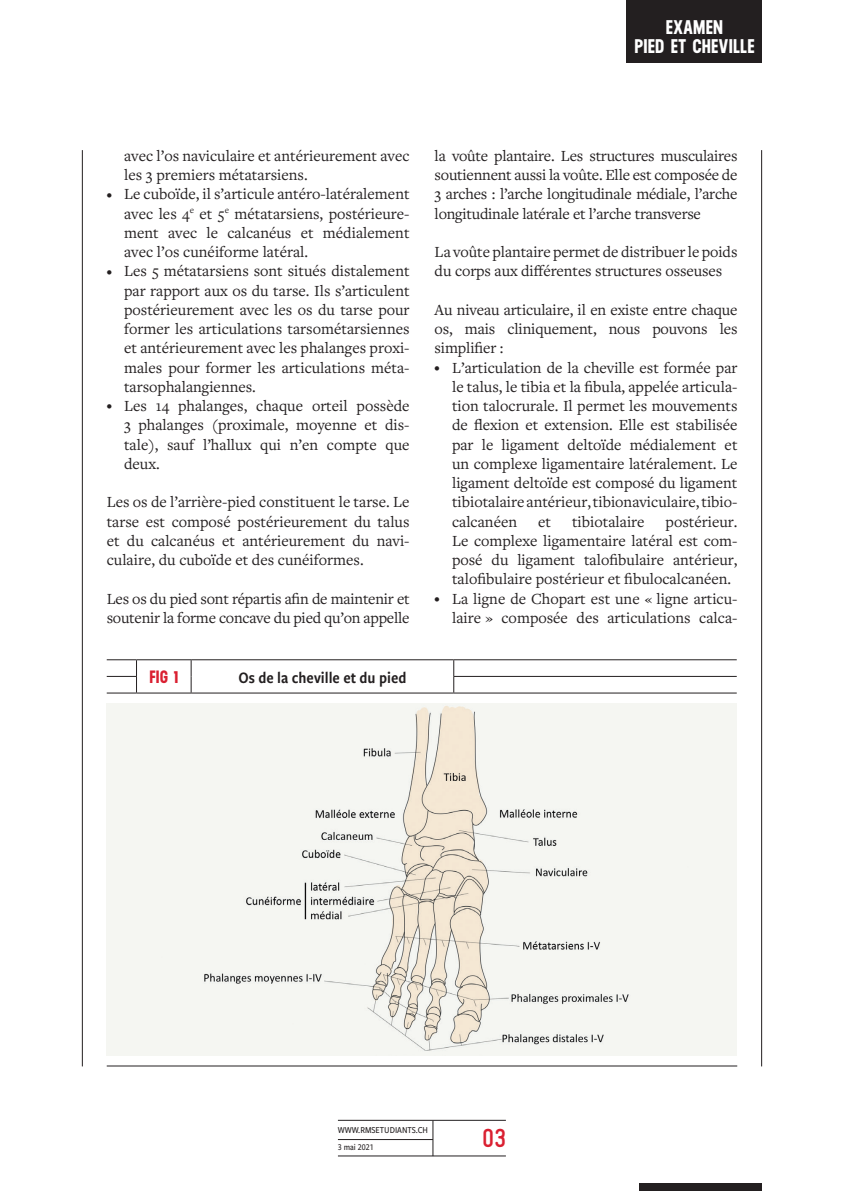
<style>
.page{position:relative;width:844px;height:1191px;background:#fff}
.page>*{position:absolute;margin:0;border:0;box-sizing:border-box;transform-origin:0 0}
.t1{font:700 26.25px "Gravur Condensed Pro";color:#da2031}
.t2{font:700 19.78px/18.4px "Neusa";letter-spacing:.01em;color:#fff;text-align:center}
._1P_FIG_X_TAB_X{font:700 17.85px "Neusa";color:#da2031}
._1P_FIG_TAB_Titre{font:16.62px "Freight Sans Cnd Pro Semi";color:#231f20}
._1P_Texte_courant_li{font:16.1px/19.2px "Freight Text Pro";color:#231f20;text-align:justify}
._1P_Texte_courant{font:16.1px/19.2px "Freight Text Pro";letter-spacing:-.01em;color:#231f20;text-align:justify}
.t3{font:500 9.45px "Freight Sans Cnd Pro";color:#231f20}
.t4{font:500 9.1px "Freight Sans Cnd Pro";color:#231f20}
.s1{font-size:11.38px}
</style>
<div class="page">
<div style="left:639px;top:1183px;width:122px;height:8px;background:#231f20"></div>
<div style="left:626px;top:0;width:135px;height:63px;background:#231f20"></div>
<hr style="left:338px;top:1119px;width:167px;height:1px;background:#231f20">
<hr style="left:338px;top:1155px;width:167px;height:1px;background:#231f20">
<hr style="left:338px;top:1139px;width:95px;height:1px;background:#231f20">
<hr style="left:432px;top:1120px;width:1px;height:36px;background:#231f20">
<hr style="left:82px;top:150px;width:1px;height:916px;background:#231f20">
<hr style="left:761px;top:150px;width:1px;height:916px;background:#231f20">
<svg style="left:107px;top:659px;width:629px;height:34px"></svg>
<hr style="left:136px;top:659px;width:55px;height:1px;background:#231f20">
<hr style="left:191px;top:659px;width:262px;height:1px;background:#231f20">
<hr style="left:453px;top:659px;width:283px;height:1px;background:#231f20">
<hr style="left:107px;top:1065px;width:630px;height:1px;background:#231f20">
<img style="left:107px;top:703px;width:629px;height:352px">
<p class="t2" style="left:634px;top:18px;width:121px">EXAMEN<br>PIED ET CHEVILLE</p>
<p class="_1P_Texte_courant_li" style="left:124px;top:145px;width:287px">avec l’os naviculaire et antérieurement avec les 3 premiers métatarsiens.</p>
<p class="_1P_Texte_courant_li" style="left:124px;top:184px;width:287px;text-indent:-17px"><span class="s1">•</span> Le cuboïde, il s’articule antéro-latéralement avec les 4<sup>e</sup> et 5<sup>e</sup> métatarsiens, postérieure&shy;ment avec le calcanéus et médialement avec l’os cunéiforme latéral.</p>
<p class="_1P_Texte_courant_li" style="left:124px;top:261px;width:287px;text-indent:-17px"><span class="s1">•</span> Les 5 métatarsiens sont situés distalement par rapport aux os du tarse. Ils s’articulent postérieurement avec les os du tarse pour former les articulations tarsométarsiennes et antérieurement avec les phalanges proxi&shy;males pour former les articulations méta&shy;tarsophalangiennes.</p>
<p class="_1P_Texte_courant_li" style="left:124px;top:396px;width:287px;text-indent:-17px"><span class="s1">•</span> Les 14 phalanges, chaque orteil possède 3 phalanges (proximale, moyenne et dis&shy;tale), sauf l’hallux qui n’en compte que deux.</p>
<p class="_1P_Texte_courant" style="left:107px;top:492px;width:304px">Les os de l’arrière-pied constituent le tarse. Le tarse est composé postérieurement du talus et du calcanéus et antérieurement du navi&shy;culaire, du cuboïde et des cunéiformes.</p>
<p class="_1P_Texte_courant" style="left:107px;top:588px;width:304px">Les os du pied sont répartis afin de maintenir et soutenir la forme concave du pied qu’on appelle</p>
<p class="_1P_FIG_X_TAB_X" style="left:149px;top:664px;width:30px">FIG 1</p>
<p class="_1P_FIG_TAB_Titre" style="left:238px;top:666px;width:169px">Os de la cheville et du pied</p>
<p class="_1P_Texte_courant" style="left:434px;top:145px;width:304px">la voûte plantaire. Les structures musculaires soutiennent aussi la voûte. Elle est composée de 3 arches : l’arche longitudinale médiale, l’arche longitudinale latérale et l’arche transverse</p>
<p class="_1P_Texte_courant" style="left:434px;top:242px;width:304px">La voûte plantaire permet de distribuer le poids du corps aux différentes structures osseuses</p>
<p class="_1P_Texte_courant" style="left:434px;top:299px;width:304px">Au niveau articulaire, il en existe entre chaque os, mais cliniquement, nous pouvons les simplifier :</p>
<p class="_1P_Texte_courant_li" style="left:452px;top:357px;width:287px;text-indent:-17px"><span class="s1">•</span> L’articulation de la cheville est formée par le talus, le tibia et la fibula, appelée articula&shy;tion talocrurale. Il permet les mouvements de flexion et extension. Elle est stabilisée par le ligament deltoïde médialement et un complexe ligamentaire latéralement. Le ligament deltoïde est composé du ligament tibiotalaire antérieur, tibionaviculaire, tibio&shy;calcanéen</p>
<p class="_1P_Texte_courant_li" style="left:538px;top:511px;width:14px">et</p>
<p class="_1P_Texte_courant_li" style="left:572px;top:511px;width:74px">tibiotalaire</p>
<p class="_1P_Texte_courant_li" style="left:452px;top:511px;width:287px;text-indent:213px">postérieur.<br>Le complexe ligamentaire latéral est com&shy;posé du ligament talofibulaire antérieur, talofibulaire postérieur et fibulocalcanéen.</p>
<p class="_1P_Texte_courant_li" style="left:434px;top:588px;width:304px;text-align:right"><span class="s1">•</span> La ligne de Chopart est une « ligne articu&shy;laire » composée des articulations calca-</p>
<p class="t3" style="left:338px;top:1123px;width:92px">WWW.RMSETUDIANTS.CH</p>
<p class="t4" style="left:338px;top:1141px;width:37px">3 mai 2021</p>
<h1 class="t1" style="left:482px;top:1123px;width:26px">03</h1>
</div>
